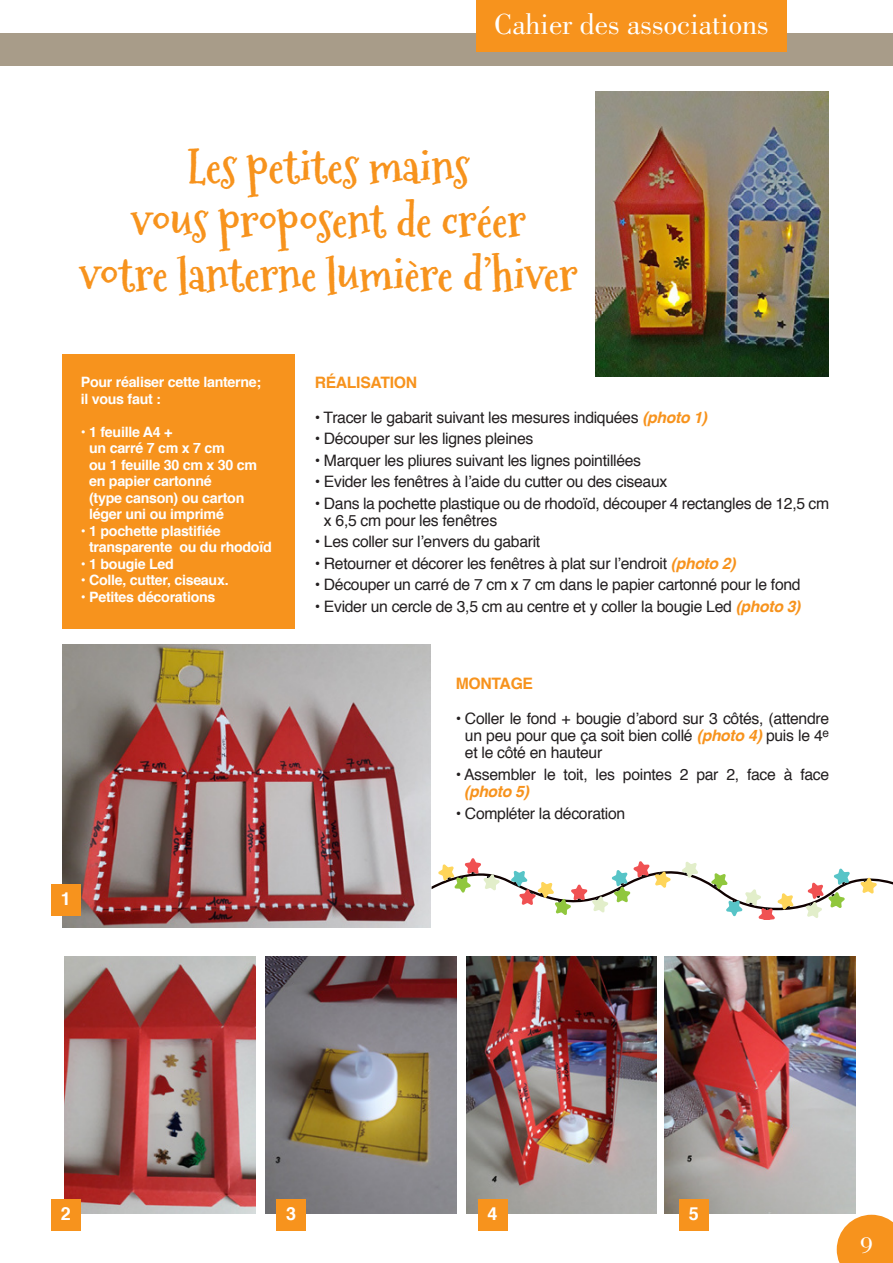
<style>
.page{position:relative;width:893px;height:1263px;background:#fff}
.page>*{position:absolute;margin:0;border:0;box-sizing:border-box;transform-origin:0 0}
.t1{font:700 45px/54px "Mountainsof Christmas";color:#f7931d;text-align:center}
.t2{font:30px "Bodoni";color:#fff}
.t3{font:24px "Bodoni";color:#fff}
.t4{font:700 18px "Helvetica";color:#fff}
.t5{font:15.75px/17.2px "Helvetica";letter-spacing:-.02em;color:#231f20}
.t6{font:700 15.75px "Helvetica";letter-spacing:-.02em;color:#f7931d}
.t7{font:italic 700 15.75px "Helvetica";letter-spacing:-.02em;color:#f7931d}
.t8{font:700 14.25px/16.5px "Helvetica";letter-spacing:-.02em;color:#fff}
.s1{font-weight:700;font-style:italic;color:#f7931d}
</style>
<div class="page">
<div style="left:0;top:34px;width:893px;height:32px;background:#a89c89"></div>
<div style="left:476px;top:0;width:311px;height:51px;background:#f7931d"></div>
<svg style="left:837px;top:1215px;width:56px;height:48px"></svg>
<img style="left:596px;top:91px;width:232px;height:285px">
<div style="left:62px;top:354px;width:233px;height:275px;background:#f7931d"></div>
<img style="left:62px;top:644px;width:368px;height:283px">
<img style="left:64px;top:957px;width:191px;height:256px">
<img style="left:265px;top:957px;width:191px;height:256px">
<img style="left:466px;top:957px;width:191px;height:256px">
<img style="left:664px;top:957px;width:191px;height:256px">
<div style="left:51px;top:1199px;width:30px;height:31px;background:#f7931d"></div>
<div style="left:51px;top:884px;width:30px;height:31px;background:#f7931d"></div>
<div style="left:276px;top:1199px;width:30px;height:31px;background:#f7931d"></div>
<div style="left:478px;top:1199px;width:29px;height:31px;background:#f7931d"></div>
<div style="left:679px;top:1199px;width:30px;height:31px;background:#f7931d"></div>
<svg style="left:432px;top:858px;width:461px;height:61px"></svg>
<h2 class="t2" style="left:494px;top:7px;width:276px">Cahier des associations</h2>
<h1 class="t1" style="left:79px;top:140px;width:500px">Les petites mains<br>vous proposent de créer<br>votre lanterne lumière d’hiver</h1>
<p class="t8" style="left:81px;top:374px;width:182px">Pour réaliser cette lanterne; il vous faut :</p>
<p class="t8" style="left:89px;top:423px;width:169px;text-indent:-8px">• 1 feuille A4 +<br>un carré 7 cm x 7 cm<br>ou 1 feuille 30 cm x 30 cm en papier cartonné<br>(type canson) ou carton léger uni ou imprimé</p>
<p class="t8" style="left:89px;top:522px;width:184px;text-indent:-8px">• 1 pochette plastifiée transparente ou du rhodoïd</p>
<p class="t8" style="left:81px;top:555px;width:95px">• 1 bougie Led</p>
<p class="t8" style="left:81px;top:572px;width:149px">• Colle, cutter, ciseaux.</p>
<p class="t8" style="left:81px;top:588px;width:136px">• Petites décorations</p>
<p class="t4" style="left:61px;top:884px;width:12px">1</p>
<p class="t6" style="left:315px;top:370px;width:104px">RÉALISATION</p>
<p class="t5" style="left:315px;top:409px;width:394px">• Tracer le gabarit suivant les mesures indiquées <span class="s1">(photo 1)</span></p>
<p class="t5" style="left:315px;top:430px;width:220px">• Découper sur les lignes pleines</p>
<p class="t5" style="left:315px;top:452px;width:328px">• Marquer les pliures suivant les lignes pointillées</p>
<p class="t5" style="left:315px;top:473px;width:354px">• Evider les fenêtres à l’aide du cutter ou des ciseaux</p>
<p class="t5" style="left:324px;top:495px;width:507px;text-indent:-9px">• Dans la pochette plastique ou de rhodoïd, découper 4 rectangles de 12,5 cm x 6,5 cm pour les fenêtres</p>
<p class="t5" style="left:315px;top:534px;width:227px">• Les coller sur l’envers du gabarit</p>
<p class="t5" style="left:315px;top:555px;width:422px">• Retourner et décorer les fenêtres à plat sur l’endroit <span class="s1">(photo 2)</span></p>
<p class="t5" style="left:315px;top:577px;width:487px">• Découper un carré de 7 cm x 7 cm dans le papier cartonné pour le fond</p>
<p class="t5" style="left:315px;top:598px;width:487px">• Evider un cercle de 3,5 cm au centre et y coller la bougie Led <span class="s1">(photo 3)</span></p>
<p class="t6" style="left:456px;top:671px;width:79px">MONTAGE</p>
<p class="t5" style="left:465px;top:710px;width:366px;text-align:justify;text-indent:-9px">• Coller le fond + bougie d’abord sur 3 côtés, (attendre un peu pour que ça soit bien collé <span class="s1">(photo 4)</span> puis le 4<sup>e </sup>et le côté en hauteur</p>
<p class="t5" style="left:456px;top:766px;width:375px">• Assembler le toit, les pointes 2 par 2, face à face</p>
<p class="t7" style="left:464px;top:779px;width:66px">(photo 5)</p>
<p class="t5" style="left:456px;top:805px;width:171px">• Compléter la décoration</p>
<p class="t4" style="left:61px;top:1198px;width:12px">2</p>
<p class="t4" style="left:286px;top:1198px;width:12px">3</p>
<p class="t4" style="left:488px;top:1198px;width:12px">4</p>
<p class="t4" style="left:689px;top:1198px;width:12px">5</p>
<h3 class="t3" style="left:861px;top:1232px;width:13px">9</h3>
</div>
